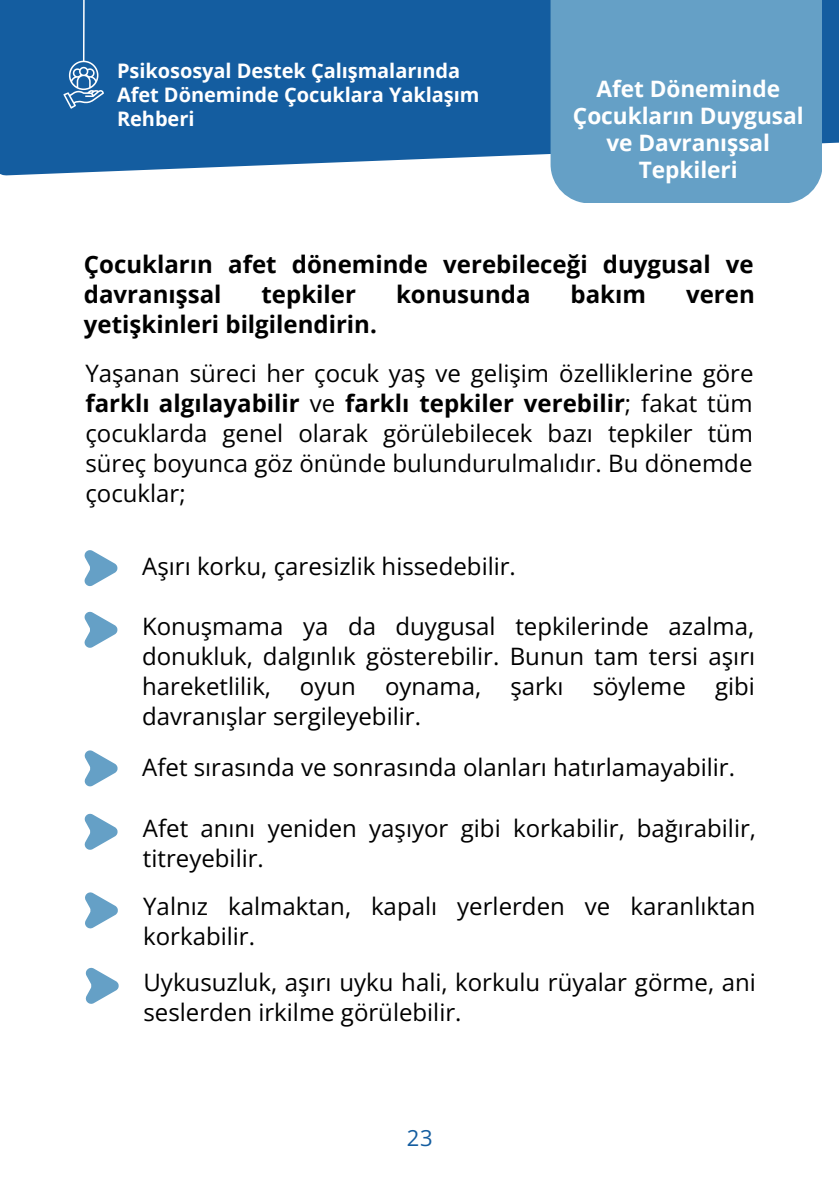
<style>
.page{position:relative;width:839px;height:1191px;background:#fff}
.page>*{position:absolute;margin:0;border:0;box-sizing:border-box;transform-origin:0 0}
.t1{font:24px/30px "Open Sans";color:#000}
.t2{font:700 24px/30px "Open Sans";color:#000}
.t3{font:700 22.6px/27px "Open Sans";letter-spacing:-.005em;color:#fff;text-align:center}
.t4{font:22px "Open Sans";color:#145da0}
.t5{font:700 20px/24px "Open Sans";letter-spacing:-.005em;color:#fff}
.s1{font-weight:700}
</style>
<div class="page">
<svg style="left:85px;top:550px;width:32px;height:36px"></svg>
<svg style="left:85px;top:612px;width:32px;height:36px"></svg>
<svg style="left:85px;top:750px;width:33px;height:36px"></svg>
<svg style="left:85px;top:814px;width:33px;height:36px"></svg>
<svg style="left:85px;top:892px;width:33px;height:36px"></svg>
<svg style="left:86px;top:968px;width:33px;height:36px"></svg>
<svg style="left:0;top:0;width:838px;height:176px;background:#2468a6"></svg>
<hr style="left:83px;top:0;width:2px;height:62px;background:#fff">
<svg style="left:63px;top:61px;width:41px;height:48px;background:#4c84b6"></svg>
<div style="left:550px;top:0;width:271px;height:203px;background:#65a0c6"></div>
<p class="t5" style="left:117px;top:58px;width:364px">Psikososyal Destek Çalışmalarında<br>Afet Döneminde Çocuklara Yaklaşım<br>Rehberi</p>
<p class="t3" style="left:573px;top:75px;width:232px">Afet Döneminde<br>Çocukların Duygusal ve Davranışsal<br>Tepkileri</p>
<p class="t2" style="left:84px;top:249px;width:671px">Çocukların afet döneminde verebileceği duygusal ve davranışsal</p>
<p class="t2" style="left:261px;top:279px;width:96px">tepkiler</p>
<p class="t2" style="left:396px;top:279px;width:136px">konusunda</p>
<p class="t2" style="left:570px;top:279px;width:77px">bakım</p>
<p class="t2" style="left:686px;top:279px;width:70px">veren</p>
<p class="t2" style="left:84px;top:309px;width:294px">yetişkinleri bilgilendirin.</p>
<p class="t1" style="left:85px;top:357px;width:669px;text-align:justify">Yaşanan süreci her çocuk yaş ve gelişim özelliklerine göre <span class="s1">farklı algılayabilir</span> ve <span class="s1">farklı tepkiler verebilir</span>; fakat tüm çocuklarda genel olarak görülebilecek bazı tepkiler tüm süreç boyunca göz önünde bulundurulmalıdır. Bu dönemde çocuklar;</p>
<p class="t1" style="left:142px;top:550px;width:375px">Aşırı korku, çaresizlik hissedebilir.</p>
<p class="t1" style="left:142px;top:610px;width:614px;text-align:justify">Konuşmama ya da duygusal tepkilerinde azalma, donukluk, dalgınlık gösterebilir. Bunun tam tersi aşırı hareketlilik, oyun oynama, şarkı söyleme gibi davranışlar sergileyebilir.</p>
<p class="t1" style="left:142px;top:752px;width:594px">Afet sırasında ve sonrasında olanları hatırlamayabilir.</p>
<p class="t1" style="left:143px;top:812px;width:614px">Afet anını yeniden yaşıyor gibi korkabilir, bağırabilir, titreyebilir.</p>
<p class="t1" style="left:143px;top:891px;width:614px">Yalnız kalmaktan, kapalı yerlerden ve karanlıktan korkabilir.</p>
<p class="t1" style="left:143px;top:966px;width:614px">Uykusuzluk, aşırı uyku hali, korkulu rüyalar görme, ani seslerden irkilme görülebilir.</p>
<p class="t4" style="left:407px;top:1123px;width:28px">23</p>
</div>
